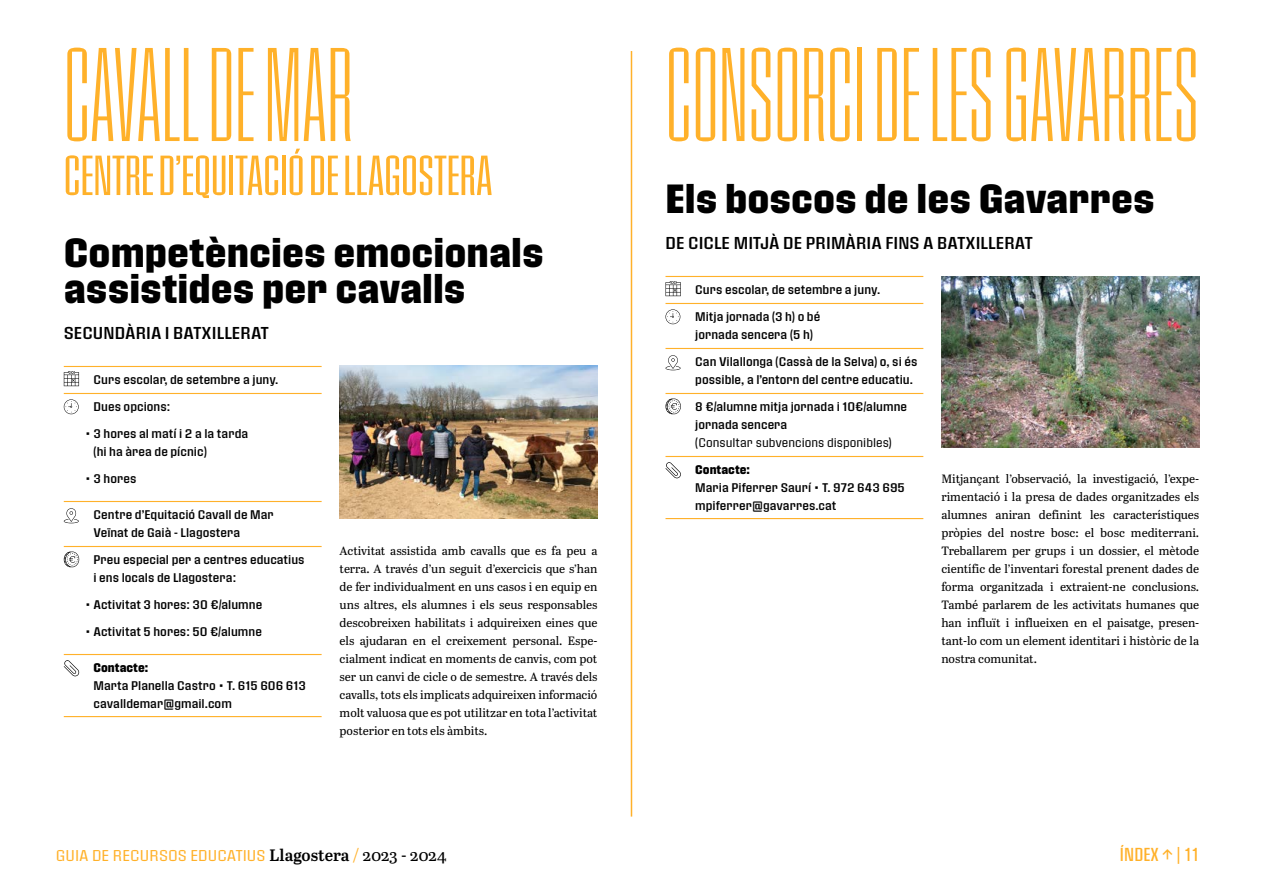
<style>
.page{position:relative;width:1263px;height:893px;background:#fff}
.page>*{position:absolute;margin:0;border:0;box-sizing:border-box;transform-origin:0 0}
.t1{font:127.5px "Pressio No.21";color:#ffb12a}
.t2{font:54px "Pressio No.32";color:#ffb12a}
.t3{font:39px/36px "Pressio No.54";color:#000}
.t4{font:18px "Pressio No.42";letter-spacing:.005em;color:#ffb12a}
.t5{font:16.5px "Pressio No.52";color:#000}
.t6{font:15px "Pressio No.51";color:#ffb12a}
.t7{font:12px/18px "Abril Text";letter-spacing:-.005em;color:#000;text-align:justify}
.t8{font:12px/18px "Pressio No.52";color:#000}
.t9{font:12px "Pressio No.51";color:#000}
.t10{font:12px "Pressio No.54";color:#000}
.s1{font-family:"Abril Text";font-weight:600;font-size:16.5px;color:#000}
.s2{font-family:"Abril Text";font-size:16.5px}
.s3{font-family:"Abril Text";font-size:16.5px;color:#000}
.s4{font-family:"Pressio No.51"}
</style>
<div class="page">
<hr style="left:631px;top:51px;width:1px;height:766px;background:#ffb12a">
<hr style="left:665px;top:518px;width:258px;height:1px;background:#ffb12a">
<hr style="left:665px;top:276px;width:258px;height:1px;background:#ffb12a">
<hr style="left:665px;top:303px;width:258px;height:1px;background:#ffb12a">
<hr style="left:665px;top:348px;width:258px;height:1px;background:#ffb12a">
<hr style="left:665px;top:393px;width:258px;height:1px;background:#ffb12a">
<hr style="left:665px;top:456px;width:258px;height:1px;background:#ffb12a">
<svg style="left:665px;top:281px;width:16px;height:15px"></svg>
<svg style="left:665px;top:309px;width:15px;height:15px"></svg>
<svg style="left:665px;top:355px;width:16px;height:15px"></svg>
<svg style="left:665px;top:399px;width:16px;height:15px"></svg>
<svg style="left:665px;top:462px;width:16px;height:16px"></svg>
<img style="left:941px;top:276px;width:258px;height:171px">
<hr style="left:64px;top:716px;width:258px;height:1px;background:#ffb12a">
<hr style="left:64px;top:366px;width:258px;height:1px;background:#ffb12a">
<hr style="left:64px;top:393px;width:258px;height:1px;background:#ffb12a">
<hr style="left:64px;top:501px;width:258px;height:1px;background:#ffb12a">
<hr style="left:64px;top:546px;width:258px;height:1px;background:#ffb12a">
<hr style="left:64px;top:654px;width:258px;height:1px;background:#ffb12a">
<svg style="left:64px;top:371px;width:15px;height:15px"></svg>
<svg style="left:64px;top:399px;width:15px;height:15px"></svg>
<svg style="left:64px;top:508px;width:15px;height:15px"></svg>
<svg style="left:64px;top:552px;width:15px;height:15px"></svg>
<svg style="left:64px;top:660px;width:15px;height:16px"></svg>
<img style="left:340px;top:366px;width:257px;height:153px">
<h1 class="t1" style="left:64px;top:33px;width:291px">CAVALL DE MAR</h1>
<h2 class="t2" style="left:64px;top:148px;width:430px">CENTRE D’EQUITACIÓ DE LLAGOSTERA</h2>
<h3 class="t3" style="left:64px;top:233px;width:481px">Competències emocionals assistides per cavalls</h3>
<h3 class="t5" style="left:64px;top:323px;width:207px">SECUNDÀRIA I BATXILLERAT</h3>
<p class="t8" style="left:94px;top:370px;width:186px">Curs escolar, de setembre a juny.</p>
<p class="t8" style="left:94px;top:397px;width:78px">Dues opcions:</p>
<p class="t8" style="left:94px;top:424px;width:156px;text-indent:-9px">• 3 hores al matí i 2 a la tarda (hi ha àrea de pícnic)</p>
<p class="t8" style="left:85px;top:469px;width:53px">• 3 hores</p>
<p class="t8" style="left:94px;top:505px;width:182px">Centre d’Equitació Cavall de Mar<br>Veïnat de Gaià - Llagostera</p>
<p class="t8" style="left:94px;top:550px;width:213px">Preu especial per a centres educatius i ens locals de Llagostera:</p>
<p class="t8" style="left:85px;top:595px;width:179px">• Activitat 3 hores: 30 €/alumne</p>
<p class="t8" style="left:85px;top:622px;width:178px">• Activitat 5 hores: 50 €/alumne</p>
<p class="t10" style="left:94px;top:660px;width:56px">Contacte:</p>
<p class="t8" style="left:94px;top:676px;width:214px">Marta Planella Castro • T. 615 606 613 cavalldemar@gmail.com</p>
<p class="t7" style="left:340px;top:541px;width:259px">Activitat assistida amb cavalls que es fa peu a terra. A través d’un seguit d’exercicis que s’han de fer individualment en uns casos i en equip en uns altres, els alumnes i els seus responsables descobreixen habilitats i adquireixen eines que els ajudaran en el creixement personal. Espe&shy;cialment indicat en moments de canvis, com pot ser un canvi de cicle o de semestre. A través dels cavalls, tots els implicats adquireixen informació molt valuosa que es pot utilitzar en tota l’activitat posterior en tots els àmbits.</p>
<h1 class="t1" style="left:665px;top:33px;width:535px">CONSORCI DE LES GAVARRES</h1>
<h3 class="t3" style="left:665px;top:179px;width:491px">Els boscos de les Gavarres</h3>
<h3 class="t5" style="left:665px;top:233px;width:369px">DE CICLE MITJÀ DE PRIMÀRIA FINS A BATXILLERAT</h3>
<p class="t8" style="left:695px;top:280px;width:186px">Curs escolar, de setembre a juny.</p>
<p class="t8" style="left:695px;top:307px;width:127px">Mitja jornada (3 h) o bé jornada sencera (5 h)</p>
<p class="t8" style="left:695px;top:352px;width:224px">Can Vilallonga (Cassà de la Selva) o, si és possible, a l’entorn del centre educatiu.</p>
<p class="t8" style="left:695px;top:397px;width:213px">8 €/alumne mitja jornada i 10€/alumne jornada sencera</p>
<p class="t9" style="left:695px;top:435px;width:198px">(Consultar subvencions disponibles)</p>
<p class="t10" style="left:695px;top:462px;width:56px">Contacte:</p>
<p class="t8" style="left:695px;top:478px;width:211px">Maria Piferrer Saurí • T. 972 643 695 mpiferrer@gavarres.cat</p>
<p class="t7" style="left:941px;top:469px;width:259px">Mitjançant l’observació, la investigació, l’expe&shy;rimentació i la presa de dades organitzades els alumnes aniran definint les característiques pròpies del nostre bosc: el bosc mediterrani.<br>Treballarem per grups i un dossier, el mètode científic de l’inventari forestal prenent dades de forma organitzada i extraient-ne conclusions.<br>També parlarem de les activitats humanes que han influït i influeixen en el paisatge, presen&shy;tant-lo com un element identitari i històric de la nostra comunitat.</p>
<p class="t6" style="left:56px;top:846px;width:392px">GUIA DE RECURSOS EDUCATIUS <span class="s1">Llagostera</span> <span class="s2">/</span> <span class="s3">2023 - 2024</span></p>
<h3 class="t4" style="left:1120px;top:844px;width:81px">ÍNDEX ↑ <span class="s4">| 11</span></h3>
</div>
